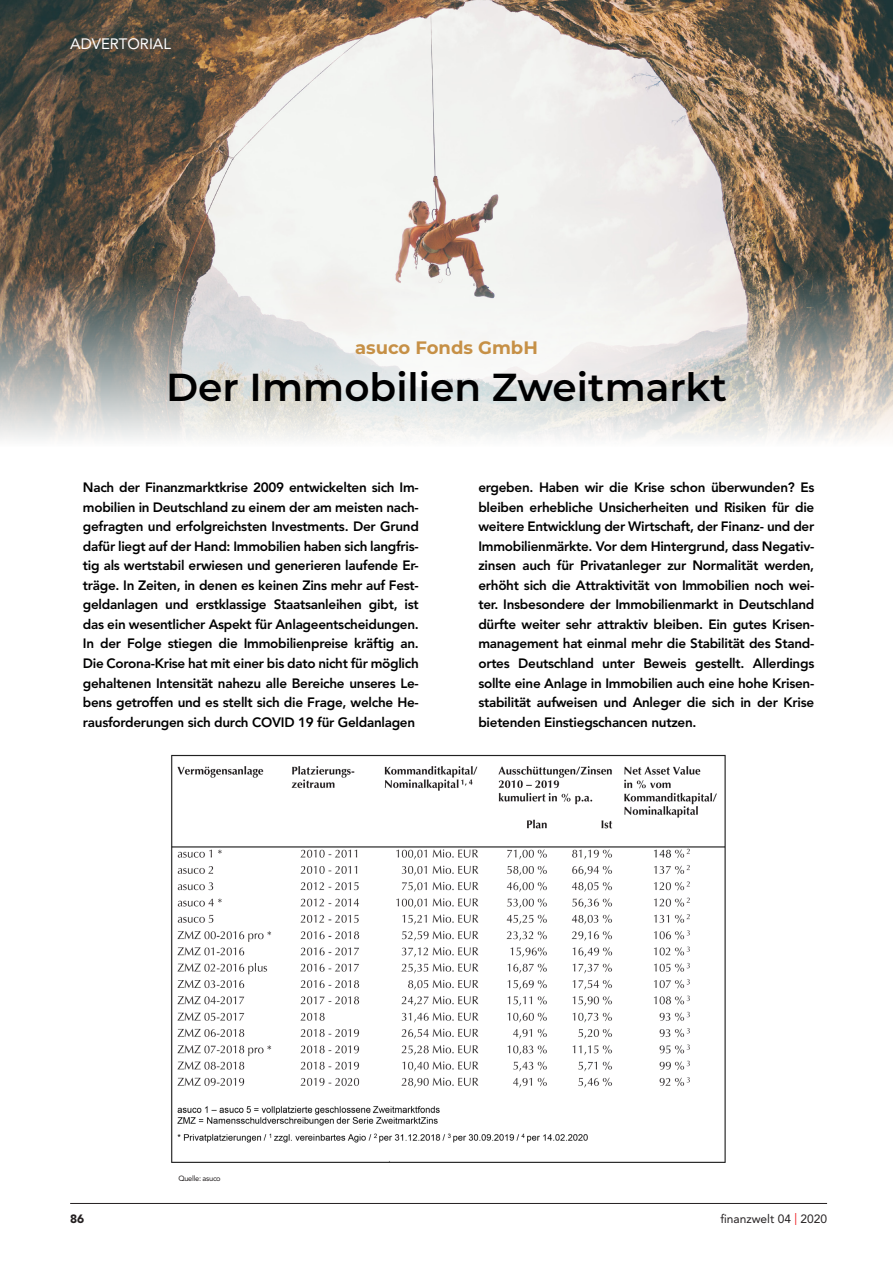
<style>
.page{position:relative;width:893px;height:1263px;background:#fff}
.page>*{position:absolute;margin:0;border:0;box-sizing:border-box;transform-origin:0 0}
.t1{font:600 39px "Montserrat";color:#000001}
.t2{font:700 18px "Montserrat";color:#c69046}
.t3{font:15px "Avenir LT Std";color:#fff}
.Fließtext_-_Standard{font:800 13.5px/19.5px "Avenir LT Std";letter-spacing:-.02em;color:#000001;text-align:justify}
.t4{font:12px "Avenir LT Std";color:#231f20}
.t5{font:900 12px "Avenir LT Std";color:#231f20}
.t6{font:7.5px "Avenir LT Std";letter-spacing:-.04em;color:#231f20}
.s1{color:#ee1d23}
</style>
<div class="page">
<img style="left:0;top:0;width:893px;height:440px">
<hr style="left:70px;top:1203px;width:757px;height:1px;background:#231f20">
<img style="left:171px;top:754px;width:555px;height:409px">
<p class="t3" style="left:70px;top:35px;width:102px">ADVERTORIAL</p>
<p class="t2" style="left:355px;top:334px;width:184px">asuco Fonds GmbH</p>
<p class="t1" style="left:166px;top:359px;width:562px">Der Immobilien Zweitmarkt</p>
<p class="Fließtext_-_Standard" style="left:83px;top:478px;width:337px">Nach der Finanzmarktkrise 2009 entwickelten sich Im&shy;mobilien in Deutschland zu einem der am meisten nach&shy;gefragten und erfolgreichsten Investments. Der Grund dafür liegt auf der Hand: Immobilien haben sich langfris&shy;tig als wertstabil erwiesen und generieren laufende Er&shy;träge. In Zeiten, in denen es keinen Zins mehr auf Fest&shy;geldanlagen und erstklassige Staatsanleihen gibt, ist das ein wesentlicher Aspekt für Anlageentscheidungen.<br>In der Folge stiegen die Immobilienpreise kräftig an.<br>Die Corona-Krise hat mit einer bis dato nicht für möglich gehaltenen Intensität nahezu alle Bereiche unseres Le&shy;bens getroffen und es stellt sich die Frage, welche He&shy;rausforderungen sich durch COVID 19 für Geldanlagen</p>
<p class="Fließtext_-_Standard" style="left:478px;top:478px;width:337px">ergeben. Haben wir die Krise schon überwunden? Es bleiben erhebliche Unsicherheiten und Risiken für die weitere Entwicklung der Wirtschaft, der Finanz- und der Immobilienmärkte. Vor dem Hintergrund, dass Negativ&shy;zinsen auch für Privatanleger zur Normalität werden, erhöht sich die Attraktivität von Immobilien noch wei&shy;ter. Insbesondere der Immobilienmarkt in Deutschland dürfte weiter sehr attraktiv bleiben. Ein gutes Krisen&shy;management hat einmal mehr die Stabilität des Stand&shy;ortes Deutschland unter Beweis gestellt. Allerdings sollte eine Anlage in Immobilien auch eine hohe Krisen&shy;stabilität aufweisen und Anleger die sich in der Krise bietenden Einstiegschancen nutzen.</p>
<p class="t6" style="left:178px;top:1174px;width:44px">Quelle: asuco</p>
<p class="t5" style="left:70px;top:1212px;width:16px">86</p>
<p class="t4" style="left:720px;top:1212px;width:108px">finanzwelt 04 <span class="s1">|</span> 2020</p>
</div>
